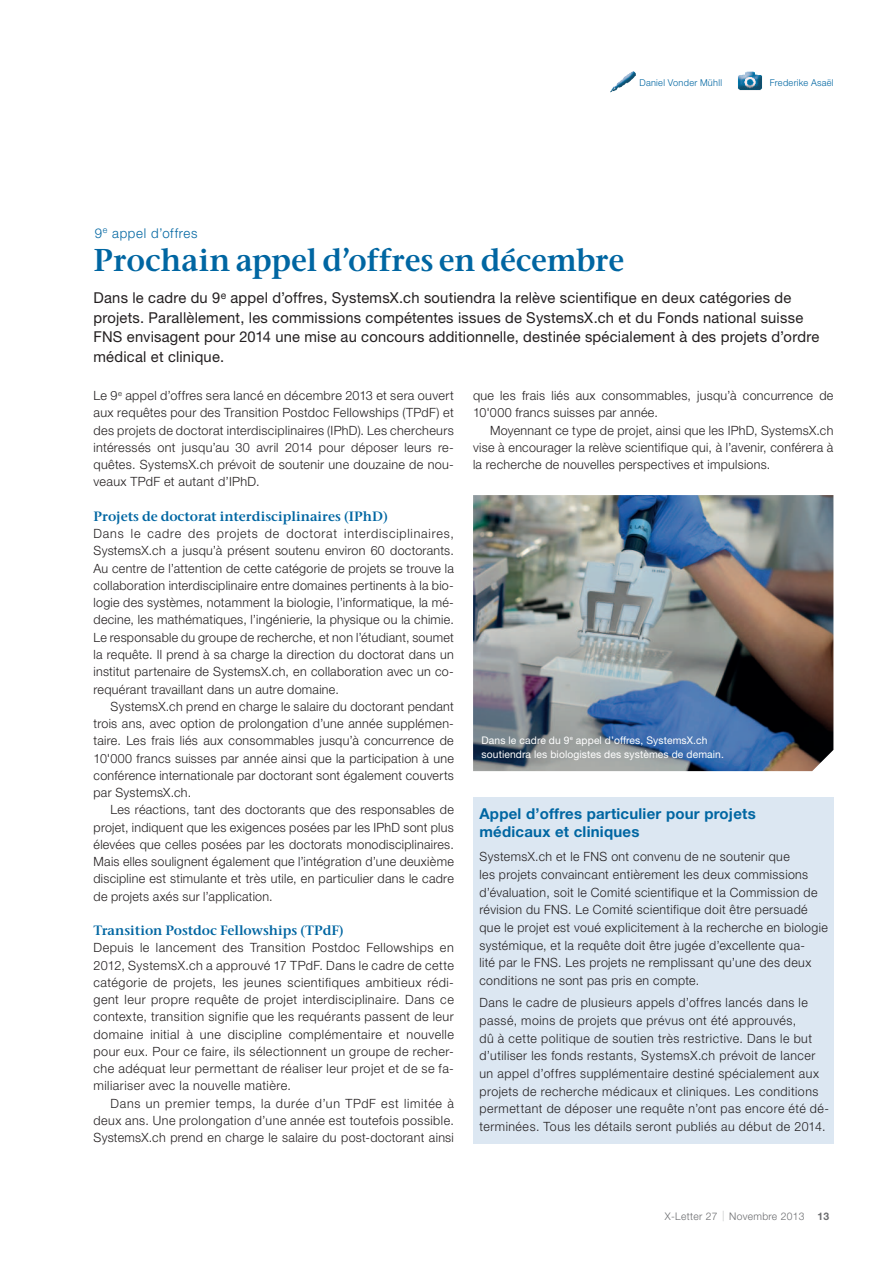
<style>
.page{position:relative;width:893px;height:1263px;background:#fff}
.page>*{position:absolute;margin:0;border:0;box-sizing:border-box;transform-origin:0 0}
.t1{font:600 31.5px "Stone Ser ITC Std";letter-spacing:-.005em;color:#0066a2}
.t2{font:15px/19.5px "Helvetica Neue LT Std";letter-spacing:.015em;color:#231f20}
.t3{font:700 15px/18px "Helvetica Neue LT Std";letter-spacing:.015em;color:#0066a2}
.t4{font:600 13.5px "Stone Ser ITC Std";color:#0066a2}
.t5{font:300 13.5px "Helvetica Neue LT Std";letter-spacing:.055em;color:#0066a2}
.t6{font:300 12.75px/17.2px "Helvetica Neue LT Std";letter-spacing:.03em;color:#231f20;text-align:justify}
.t7{font:10.5px/13.5px "Helvetica Neue LT Std";letter-spacing:.01em;color:#fff}
.t8{font:300 10.5px "Helvetica Neue LT Std";letter-spacing:.03em;color:#6c6d70}
.t9{font:300 9.45px "Helvetica Neue LT Std";letter-spacing:.03em;color:#0066a2}
.s1{color:#87898c}
.s2{font-weight:700}
</style>
<div class="page">
<div style="left:473px;top:797px;width:360px;height:347px;background:#dce7f2"></div>
<img style="left:473px;top:495px;width:360px;height:276px">
<img style="left:738px;top:71px;width:24px;height:20px">
<img style="left:610px;top:71px;width:26px;height:21px">
<p class="t9" style="left:639px;top:77px;width:84px">Daniel Vonder Mühll</p>
<p class="t9" style="left:770px;top:77px;width:65px">Frederike Asaël</p>
<p class="t5" style="left:95px;top:225px;width:104px">9<sup>e</sup> appel d’offres</p>
<h1 class="t1" style="left:94px;top:240px;width:532px">Prochain appel d’offres en décembre</h1>
<p class="t2" style="left:94px;top:288px;width:727px">Dans le cadre du 9<sup>e</sup> appel d’offres, SystemsX.ch soutiendra la relève scientifique en deux catégories de projets. Parallèlement, les commissions compétentes issues de SystemsX.ch et du Fonds national suisse FNS envisagent pour 2014 une mise au concours additionnelle, destinée spécialement à des projets d’ordre médical et clinique.</p>
<p class="t6" style="left:94px;top:387px;width:362px">Le 9<sup>e</sup> appel d’offres sera lancé en décembre 2013 et sera ouvert aux requêtes pour des Transition Postdoc Fellowships (TPdF) et des projets de doctorat interdisciplinaires (IPhD). Les chercheurs intéressés ont jusqu’au 30 avril 2014 pour déposer leurs re&shy;quêtes. SystemsX.ch prévoit de soutenir une douzaine de nou&shy;veaux TPdF et autant d’IPhD.</p>
<p class="t4" style="left:94px;top:508px;width:296px">Projets de doctorat interdisciplinaires (IPhD)</p>
<p class="t6" style="left:94px;top:525px;width:362px">Dans le cadre des projets de doctorat interdisciplinaires, SystemsX.ch a jusqu’à présent soutenu environ 60 doctorants.<br>Au centre de l’attention de cette catégorie de projets se trouve la collaboration interdisciplinaire entre domaines pertinents à la bio&shy;logie des systèmes, notamment la biologie, l’informatique, la mé&shy;decine, les mathématiques, l’ingénierie, la physique ou la chimie.<br>Le responsable du groupe de recherche, et non l’étudiant, soumet la requête. Il prend à sa charge la direction du doctorat dans un institut partenaire de SystemsX.ch, en collaboration avec un co&shy;requérant travaillant dans un autre domaine.</p>
<p class="t6" style="left:94px;top:697px;width:362px;text-indent:17px">SystemsX.ch prend en charge le salaire du doctorant pendant trois ans, avec option de prolongation d’une année supplémen&shy;taire. Les frais liés aux consommables jusqu’à concurrence de 10'000 francs suisses par année ainsi que la participation à une conférence internationale par doctorant sont également couverts par SystemsX.ch.</p>
<p class="t6" style="left:94px;top:801px;width:362px;text-indent:17px">Les réactions, tant des doctorants que des responsables de projet, indiquent que les exigences posées par les IPhD sont plus élevées que celles posées par les doctorats monodisciplinaires.<br>Mais elles soulignent également que l’intégration d’une deuxième discipline est stimulante et très utile, en particulier dans le cadre de projets axés sur l’application.</p>
<p class="t4" style="left:94px;top:922px;width:252px">Transition Postdoc Fellowships (TPdF)</p>
<p class="t6" style="left:94px;top:939px;width:362px">Depuis le lancement des Transition Postdoc Fellowships en 2012, SystemsX.ch a approuvé 17 TPdF. Dans le cadre de cette catégorie de projets, les jeunes scientifiques ambitieux rédi&shy;gent leur propre requête de projet interdisciplinaire. Dans ce contexte, transition signifie que les requérants passent de leur domaine initial à une discipline complémentaire et nouvelle pour eux. Pour ce faire, ils sélectionnent un groupe de recher&shy;che adéquat leur permettant de réaliser leur projet et de se fa&shy;miliariser avec la nouvelle matière.</p>
<p class="t6" style="left:94px;top:1094px;width:362px;text-indent:17px">Dans un premier temps, la durée d’un TPdF est limitée à deux ans. Une prolongation d’une année est toutefois possible.<br>SystemsX.ch prend en charge le salaire du post-doctorant ainsi</p>
<p class="t6" style="left:473px;top:387px;width:362px">que les frais liés aux consommables, jusqu’à concurrence de<br>10'000 francs suisses par année.</p>
<p class="t6" style="left:473px;top:421px;width:362px;text-indent:17px">Moyennant ce type de projet, ainsi que les IPhD, SystemsX.ch vise à encourager la relève scientifique qui, à l’avenir, conférera à la recherche de nouvelles perspectives et impulsions.</p>
<p class="t7" style="left:482px;top:734px;width:244px">Dans le cadre du 9<sup>e</sup> appel d’offres, SystemsX.ch soutiendra les biologistes des systèmes de demain.</p>
<p class="t3" style="left:479px;top:804px;width:278px">Appel d’offres particulier pour projets médicaux et cliniques</p>
<p class="t6" style="left:479px;top:848px;width:350px;line-height:17.7px;text-align:left">SystemsX.ch et le FNS ont convenu de ne soutenir que<br>les projets convaincant entièrement les deux commissions d’évaluation, soit le Comité scientifique et la Commission de révision du FNS. Le Comité scientifique doit être persuadé que le projet est voué explicitement à la recherche en biologie systémique, et la requête doit être jugée d’excellente qua-<br>lité par le FNS. Les projets ne remplissant qu’une des deux conditions ne sont pas pris en compte.</p>
<p class="t6" style="left:479px;top:993px;width:351px;line-height:17.7px;text-align:left">Dans le cadre de plusieurs appels d’offres lancés dans le passé, moins de projets que prévus ont été approuvés,<br>dû à cette politique de soutien très restrictive. Dans le but d’utiliser les fonds restants, SystemsX.ch prévoit de lancer un appel d’offres supplémentaire destiné spécialement aux projets de recherche médicaux et cliniques. Les conditions permettant de déposer une requête n’ont pas encore été dé&shy;terminées. Tous les détails seront publiés au début de 2014.</p>
<p class="t8" style="left:665px;top:1209px;width:166px">X-Letter 27 <span class="s1">|</span> Novembre 2013 <span class="s2">13</span></p>
</div>
